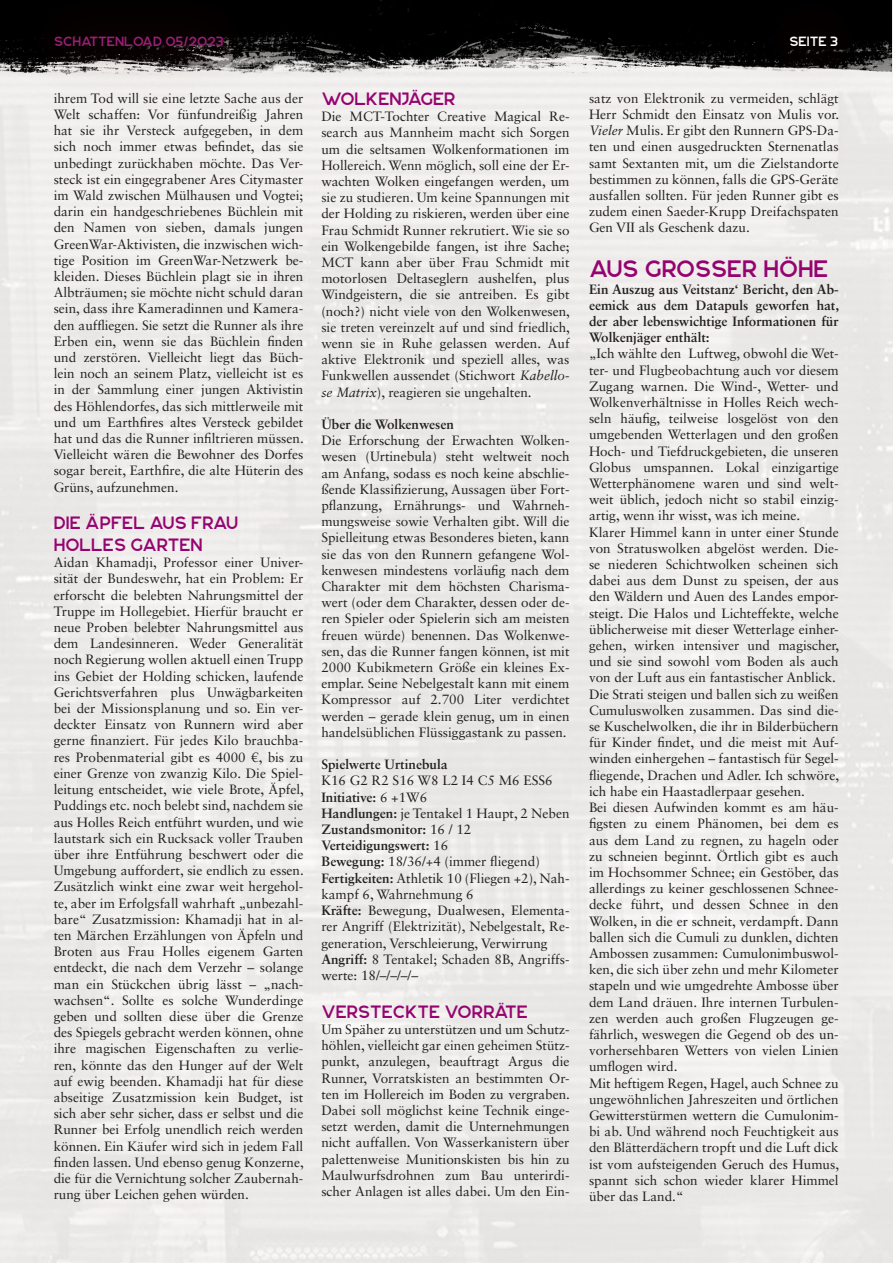
<style>
.page{position:relative;width:893px;height:1263px;background:#fff}
.page>*{position:absolute;margin:0;border:0;box-sizing:border-box;transform-origin:0 0}
.t1{font:24px "Njord";color:#960370}
.t2{font:18px/21.6px "Njord";color:#960370}
.t3{font:13.5px/16.2px "Sabon LT Std";color:#231f20;text-align:justify}
.t4{font:700 13.5px/16.2px "Sabon LT Std";color:#231f20;text-align:justify}
.t5{font:13.5px "Njord";color:#9b1f78}
.t6{font:13.5px "Njord";color:#fff}
.s1{font-style:italic}
.s2{font-weight:700}
</style>
<div class="page">
<img style="left:0;top:0;width:892px;height:74px">
<div style="left:747px;top:0;width:133px;height:95px;background:#d1232a;opacity:.75"></div>
<div style="left:12px;top:0;width:255px;height:96px;background:#d1232a;opacity:.75"></div>
<p class="t5" style="left:54px;top:33px;width:171px">SCHATTENLOAD 05/2023</p>
<p class="t6" style="left:789px;top:33px;width:50px">SEITE 3</p>
<p class="t3" style="left:54px;top:90px;width:252px">ihrem Tod will sie eine letzte Sache aus der Welt schaffen: Vor fünfundreißig Jahren hat sie ihr Versteck aufgegeben, in dem sich noch immer etwas befindet, das sie unbedingt zurückhaben möchte. Das Ver&shy;steck ist ein eingegrabener Ares Citymaster im Wald zwischen Mülhausen und Vogtei; darin ein handgeschriebenes Büchlein mit den Namen von sieben, damals jungen GreenWar-Aktivisten, die inzwischen wich&shy;tige Position im GreenWar-Netzwerk be&shy;kleiden. Dieses Büchlein plagt sie in ihren Albträumen; sie möchte nicht schuld daran sein, dass ihre Kameradinnen und Kamera&shy;den auffliegen. Sie setzt die Runner als ihre Erben ein, wenn sie das Büchlein finden und zerstören. Vielleicht liegt das Büch&shy;lein noch an seinem Platz, vielleicht ist es in der Sammlung einer jungen Aktivistin des Höhlendorfes, das sich mittlerweile mit und um Earthfires altes Versteck gebildet hat und das die Runner infiltrieren müssen.<br>Vielleicht wären die Bewohner des Dorfes sogar bereit, Earthfire, die alte Hüterin des Grüns, aufzunehmen.</p>
<h2 class="t2" style="left:54px;top:512px;width:186px">DIE ÄPFEL AUS FRAU<br>HOLLES GARTEN</h2>
<p class="t3" style="left:54px;top:554px;width:252px">Aidan Khamadji, Professor einer Univer&shy;sität der Bundeswehr, hat ein Problem: Er erforscht die belebten Nahrungsmittel der Truppe im Hollegebiet. Hierfür braucht er neue Proben belebter Nahrungsmittel aus dem Landesinneren. Weder Generalität noch Regierung wollen aktuell einen Trupp ins Gebiet der Holding schicken, laufende Gerichtsverfahren plus Unwägbarkeiten bei der Missionsplanung und so. Ein ver&shy;deckter Einsatz von Runnern wird aber gerne finanziert. Für jedes Kilo brauchba&shy;res Probenmaterial gibt es 4000 €, bis zu einer Grenze von zwanzig Kilo. Die Spiel&shy;leitung entscheidet, wie viele Brote, Äpfel, Puddings etc. noch belebt sind, nachdem sie aus Holles Reich entführt wurden, und wie lautstark sich ein Rucksack voller Trauben über ihre Entführung beschwert oder die Umgebung auffordert, sie endlich zu essen.<br>Zusätzlich winkt eine zwar weit hergehol&shy;te, aber im Erfolgsfall wahrhaft „unbezahl&shy;bare“ Zusatzmission: Khamadji hat in al&shy;ten Märchen Erzählungen von Äpfeln und Broten aus Frau Holles eigenem Garten entdeckt, die nach dem Verzehr – solange man ein Stückchen übrig lässt – „nach&shy;wachsen“. Sollte es solche Wunderdinge geben und sollten diese über die Grenze des Spiegels gebracht werden können, ohne ihre magischen Eigenschaften zu verlie&shy;ren, könnte das den Hunger auf der Welt auf ewig beenden. Khamadji hat für diese abseitige Zusatzmission kein Budget, ist sich aber sehr sicher, dass er selbst und die Runner bei Erfolg unendlich reich werden können. Ein Käufer wird sich in jedem Fall finden lassen. Und ebenso genug Konzerne, die für die Vernichtung solcher Zaubernah&shy;rung über Leichen gehen würden.</p>
<h2 class="t2" style="left:321px;top:87px;width:136px">WOLKENJÄGER</h2>
<p class="t3" style="left:321px;top:108px;width:250px">Die MCT-Tochter Creative Magical Re&shy;search aus Mannheim macht sich Sorgen um die seltsamen Wolkenformationen im Hollereich. Wenn möglich, soll eine der Er&shy;wachten Wolken eingefangen werden, um sie zu studieren. Um keine Spannungen mit der Holding zu riskieren, werden über eine Frau Schmidt Runner rekrutiert. Wie sie so ein Wolkengebilde fangen, ist ihre Sache; MCT kann aber über Frau Schmidt mit motorlosen Deltaseglern aushelfen, plus Windgeistern, die sie antreiben. Es gibt (noch?) nicht viele von den Wolkenwesen, sie treten vereinzelt auf und sind friedlich, wenn sie in Ruhe gelassen werden. Auf aktive Elektronik und speziell alles, was Funkwellen aussendet (Stichwort <span class="s1">Kabello&shy;se Matrix</span>), reagieren sie ungehalten.</p>
<p class="t4" style="left:321px;top:416px;width:134px">Über die Wolkenwesen</p>
<p class="t3" style="left:321px;top:432px;width:250px">Die Erforschung der Erwachten Wolken&shy;wesen (Urtinebula) steht weltweit noch am Anfang, sodass es noch keine abschlie&shy;ßende Klassifizierung, Aussagen über Fort&shy;pflanzung, Ernährungs- und Wahrneh&shy;mungsweise sowie Verhalten gibt. Will die Spielleitung etwas Besonderes bieten, kann sie das von den Runnern gefangene Wol&shy;kenwesen mindestens vorläufig nach dem Charakter mit dem höchsten Charisma&shy;wert (oder dem Charakter, dessen oder de&shy;ren Spieler oder Spielerin sich am meisten freuen würde) benennen. Das Wolkenwe&shy;sen, das die Runner fangen können, ist mit 2000 Kubikmetern Größe ein kleines Ex&shy;emplar. Seine Nebelgestalt kann mit einem Kompressor auf 2.700 Liter verdichtet werden – gerade klein genug, um in einen handelsüblichen Flüssiggastank zu passen.</p>
<p class="t4" style="left:321px;top:756px;width:128px">Spielwerte Urtinebula</p>
<p class="t3" style="left:321px;top:772px;width:250px;text-align:left">K16 G2 R2 S16 W8 L2 I4 C5 M6 ESS6<br><span class="s2">Initiative:</span> 6 +1W6<br><span class="s2">Handlungen:</span> je Tentakel 1 Haupt, 2 Neben <span class="s2">Zustandsmonitor:</span> 16 / 12<br><span class="s2">Verteidigungswert:</span> 16<br><span class="s2">Bewegung:</span> 18/36/+4 (immer fliegend)<br><span class="s2">Fertigkeiten:</span> Athletik 10 (Fliegen +2), Nah&shy;kampf 6, Wahrnehmung 6<br><span class="s2">Kräfte:</span> Bewegung, Dualwesen, Elementa&shy;rer Angriff (Elektrizität), Nebelgestalt, Re&shy;generation, Verschleierung, Verwirrung <span class="s2">Angriff:</span> 8 Tentakel; Schaden 8B, Angriffs&shy;werte: 18/–/–/–/–</p>
<h2 class="t2" style="left:321px;top:1000px;width:208px">VERSTECKTE VORRÄTE</h2>
<p class="t3" style="left:321px;top:1021px;width:250px">Um Späher zu unterstützen und um Schutz&shy;höhlen, vielleicht gar einen geheimen Stütz&shy;punkt, anzulegen, beauftragt Argus die Runner, Vorratskisten an bestimmten Or&shy;ten im Hollereich im Boden zu vergraben.<br>Dabei soll möglichst keine Technik einge&shy;setzt werden, damit die Unternehmungen nicht auffallen. Von Wasserkanistern über palettenweise Munitionskisten bis hin zu Maulwurfsdrohnen zum Bau unterirdi&shy;scher Anlagen ist alles dabei. Um den Ein-</p>
<p class="t3" style="left:589px;top:90px;width:252px">satz von Elektronik zu vermeiden, schlägt Herr Schmidt den Einsatz von Mulis vor.<br><span class="s1">Vieler</span> Mulis. Er gibt den Runnern GPS-Da&shy;ten und einen ausgedruckten Sternenatlas samt Sextanten mit, um die Zielstandorte bestimmen zu können, falls die GPS-Geräte ausfallen sollten. Für jeden Runner gibt es zudem einen Saeder-Krupp Dreifachspaten Gen VII als Geschenk dazu.</p>
<h1 class="t1" style="left:589px;top:254px;width:241px">AUS GROSSER HÖHE</h1>
<p class="t4" style="left:589px;top:280px;width:252px">Ein Auszug aus Veitstanz‘ Bericht, den Ab&shy;eemick aus dem Datapuls geworfen hat, der aber lebenswichtige Informationen für Wolkenjäger enthält:</p>
<p class="t3" style="left:589px;top:345px;width:252px;text-align:left">„Ich wählte den Luftweg, obwohl die Wet&shy;ter- und Flugbeobachtung auch vor diesem Zugang warnen. Die Wind-, Wetter- und Wolkenverhältnisse in Holles Reich wech&shy;seln häufig, teilweise losgelöst von den umgebenden Wetterlagen und den großen Hoch- und Tiefdruckgebieten, die unseren Globus umspannen. Lokal einzigartige Wetterphänomene waren und sind welt&shy;weit üblich, jedoch nicht so stabil einzig&shy;artig, wenn ihr wisst, was ich meine.<br>Klarer Himmel kann in unter einer Stunde von Stratuswolken abgelöst werden. Die&shy;se niederen Schichtwolken scheinen sich dabei aus dem Dunst zu speisen, der aus den Wäldern und Auen des Landes empor&shy;steigt. Die Halos und Lichteffekte, welche üblicherweise mit dieser Wetterlage einher&shy;gehen, wirken intensiver und magischer, und sie sind sowohl vom Boden als auch von der Luft aus ein fantastischer Anblick.<br>Die Strati steigen und ballen sich zu weißen Cumuluswolken zusammen. Das sind die&shy;se Kuschelwolken, die ihr in Bilderbüchern für Kinder findet, und die meist mit Auf&shy;winden einhergehen – fantastisch für Segel&shy;fliegende, Drachen und Adler. Ich schwöre, ich habe ein Haastadlerpaar gesehen.<br>Bei diesen Aufwinden kommt es am häu&shy;figsten zu einem Phänomen, bei dem es aus dem Land zu regnen, zu hageln oder zu schneien beginnt. Örtlich gibt es auch im Hochsommer Schnee; ein Gestöber, das allerdings zu keiner geschlossenen Schnee&shy;decke führt, und dessen Schnee in den Wolken, in die er schneit, verdampft. Dann ballen sich die Cumuli zu dunklen, dichten Ambossen zusammen: Cumulonimbuswol&shy;ken, die sich über zehn und mehr Kilometer stapeln und wie umgedrehte Ambosse über dem Land dräuen. Ihre internen Turbulen&shy;zen werden auch großen Flugzeugen ge&shy;fährlich, weswegen die Gegend ob des un&shy;vorhersehbaren Wetters von vielen Linien umflogen wird.<br>Mit heftigem Regen, Hagel, auch Schnee zu ungewöhnlichen Jahreszeiten und örtlichen Gewitterstürmen wettern die Cumulonim&shy;bi ab. Und während noch Feuchtigkeit aus den Blätterdächern tropft und die Luft dick ist vom aufsteigenden Geruch des Humus, spannt sich schon wieder klarer Himmel über das Land.“</p>
</div>
